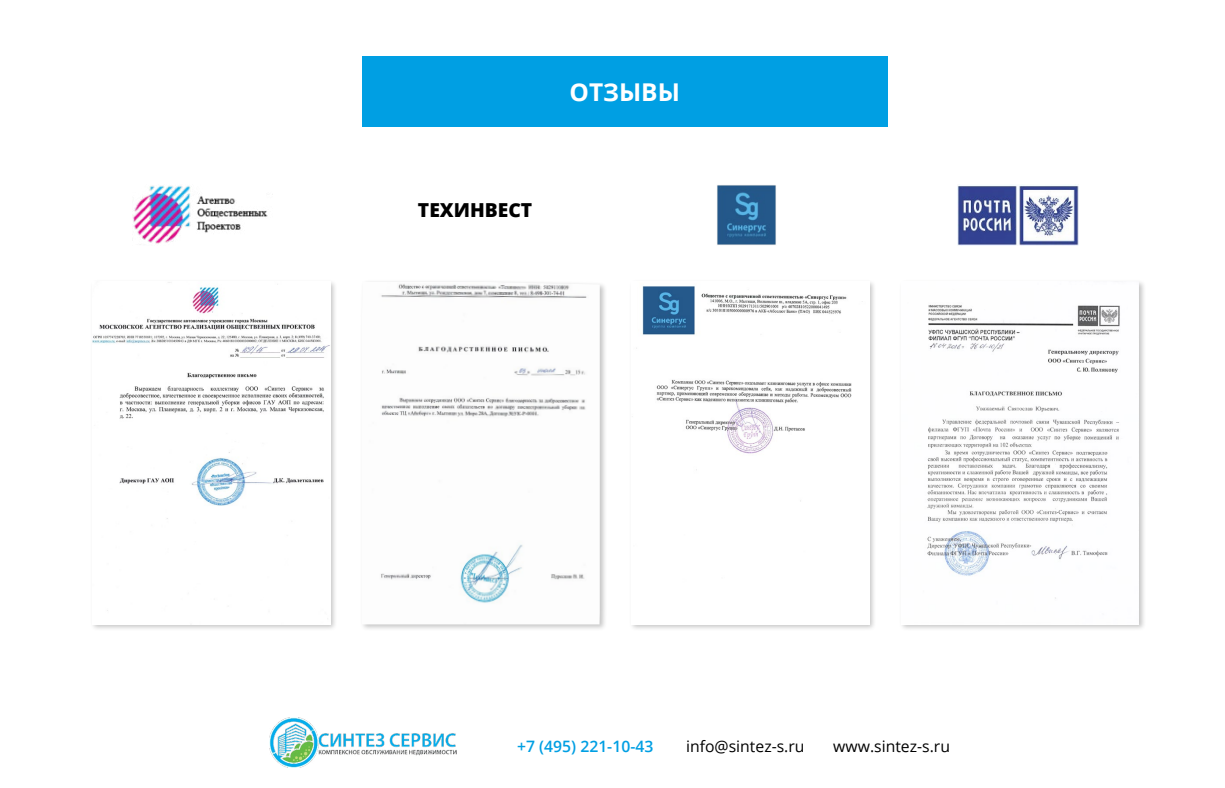
<style>
.page{position:relative;width:1225px;height:788px;background:#fff}
.page>*{position:absolute;margin:0;border:0;box-sizing:border-box;transform-origin:0 0}
.t1{font:700 24.5px "Open Sans";color:#fff}
.t2{font:800 19.25px "Open Sans";color:#000}
.t3{font:15.75px "Open Sans";color:#000}
.t4{font:600 15.75px "Open Sans";color:#009fe3}
</style>
<div class="page">
<img style="left:717px;top:185px;width:59px;height:60px">
<div style="left:362px;top:56px;width:526px;height:71px;background:#009fe3"></div>
<img style="left:270px;top:717px;width:186px;height:50px">
<div style="left:90px;top:279px;width:248px;height:352px;background:#000;opacity:.23"></div>
<img style="left:92px;top:282px;width:238px;height:342px">
<div style="left:359px;top:279px;width:248px;height:352px;background:#000;opacity:.23"></div>
<img style="left:362px;top:282px;width:238px;height:342px">
<div style="left:629px;top:279px;width:248px;height:352px;background:#000;opacity:.23"></div>
<img style="left:631px;top:282px;width:238px;height:342px">
<div style="left:898px;top:279px;width:249px;height:352px;background:#000;opacity:.23"></div>
<img style="left:901px;top:282px;width:238px;height:342px">
<img style="left:133px;top:185px;width:140px;height:60px">
<img style="left:958px;top:185px;width:121px;height:60px">
<h1 class="t1" style="left:570px;top:74px;width:112px">ОТЗЫВЫ</h1>
<p class="t2" style="left:418px;top:195px;width:116px">ТЕХИНВЕСТ</p>
<p class="t4" style="left:517px;top:735px;width:138px">+7 (495) 221-10-43</p>
<p class="t3" style="left:686px;top:735px;width:120px">info@sintez-s.ru</p>
<p class="t3" style="left:833px;top:735px;width:118px">www.sintez-s.ru</p>
</div>
